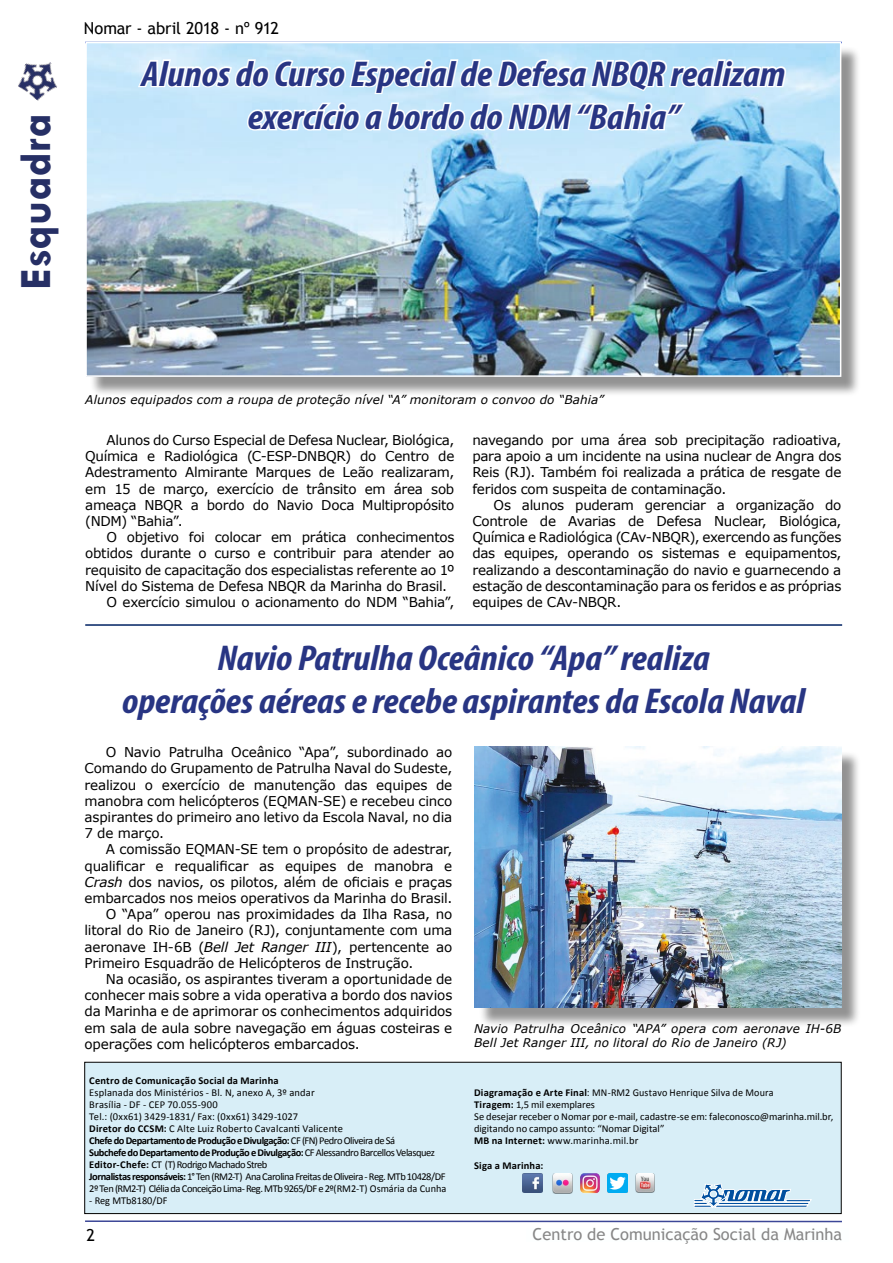
<style>
.page{position:relative;width:893px;height:1263px;background:#fff}
.page>*{position:absolute;margin:0;border:0;box-sizing:border-box;transform-origin:0 0}
.t1{font:700 45px "Tw Cen";letter-spacing:.005em;color:#262f65}
.corpo_do_texto_padrã{font:italic 700 condensed 36px/43.2px "Myriad Pro";letter-spacing:-.005em;color:#283583;text-align:center;scale:1.09 1}
.t2{font:16.5px "Trebuchet MS";color:#878787}
.t3{font:16.5px "Trebuchet MS";letter-spacing:-.015em;color:#000}
.corpo_do_texto_padrã-2{font:13.5px/16.2px "Verdana";letter-spacing:-.02em;color:#000;text-align:justify}
.corpo_do_texto_padrã-3{font:italic 12px/14.4px "Verdana";letter-spacing:.01em;color:#000}
.t4{font:10.5px/12px "Calibri";color:#000}
.t5{font:10.5px/12px "Calibri";letter-spacing:-.045em;color:#000}
.t6{font:700 10.5px "Calibri";letter-spacing:-.04em;color:#000}
.t7{font:700 10.5px "Calibri";letter-spacing:.015em;color:#000}
.s1{font-style:italic}
.s2{font-weight:700}
.s3{font-weight:400}
</style>
<div class="page">
<hr style="left:85px;top:42px;width:757px;height:1px;background:#0028b8">
<hr style="left:85px;top:1220px;width:757px;height:2px;background:#3c4797">
<div style="left:89px;top:46px;width:773px;height:351px;background:#000;opacity:.43"></div>
<img style="left:88px;top:45px;width:750px;height:329px">
<div style="left:479px;top:751px;width:383px;height:276px;background:#000;opacity:.43"></div>
<img style="left:475px;top:747px;width:366px;height:260px">
<div style="left:85px;top:1062px;width:756px;height:152px;background:#d8eef7;border:1px solid #020100"></div>
<svg style="left:694px;top:1183px;width:118px;height:24px"></svg>
<img style="left:18px;top:62px;width:39px;height:39px">
<svg style="left:136px;top:41px;width:652px;height:91px"></svg>
<svg style="left:120px;top:382px;width:690px;height:15px"></svg>
<img style="left:523px;top:1173px;width:19px;height:20px">
<img style="left:580px;top:1173px;width:20px;height:21px">
<img style="left:553px;top:1174px;width:19px;height:19px">
<img style="left:607px;top:1173px;width:20px;height:20px">
<img style="left:635px;top:1173px;width:20px;height:20px">
<hr style="left:85px;top:624px;width:757px;height:2px;background:#002263">
<p class="t1" style="left:9px;top:290px;width:178px;rotate:-90deg">Esquadra</p>
<p class="t3" style="left:84px;top:19px;width:197px">Nomar - abril 2018 - nº 912</p>
<p class="corpo_do_texto_padrã" style="left:142px;top:51px;width:592px">Alunos do Curso Especial de Defesa NBQR realizam exercício a bordo do NDM “Bahia”</p>
<p class="corpo_do_texto_padrã-3" style="left:85px;top:392px;width:520px">Alunos equipados com a roupa de proteção nível “A” monitoram o convoo do “Bahia”</p>
<p class="corpo_do_texto_padrã-2" style="left:85px;top:432px;width:371px;text-indent:21px">Alunos do Curso Especial de Defesa Nuclear, Biológica, Química e Radiológica (C-ESP-DNBQR) do Centro de Adestramento Almirante Marques de Leão realizaram, em 15 de março, exercício de trânsito em área sob ameaça NBQR a bordo do Navio Doca Multipropósito (NDM) “Bahia”.</p>
<p class="corpo_do_texto_padrã-2" style="left:85px;top:529px;width:371px;text-indent:21px">O objetivo foi colocar em prática conhecimentos obtidos durante o curso e contribuir para atender ao requisito de capacitação dos especialistas referente ao 1º Nível do Sistema de Defesa NBQR da Marinha do Brasil.</p>
<p class="corpo_do_texto_padrã-2" style="left:107px;top:594px;width:349px">O exercício simulou o acionamento do NDM “Bahia”,</p>
<p class="corpo_do_texto_padrã-2" style="left:472px;top:432px;width:371px">navegando por uma área sob precipitação radioativa, para apoio a um incidente na usina nuclear de Angra dos Reis (RJ). Também foi realizada a prática de resgate de feridos com suspeita de contaminação.</p>
<p class="corpo_do_texto_padrã-2" style="left:472px;top:497px;width:371px;text-indent:21px">Os alunos puderam gerenciar a organização do Controle de Avarias de Defesa Nuclear, Biológica, Química e Radiológica (CAv-NBQR), exercendo as funções das equipes, operando os sistemas e equipamentos, realizando a descontaminação do navio e guarnecendo a estação de descontaminação para os feridos e as próprias equipes de CAv-NBQR.</p>
<p class="corpo_do_texto_padrã" style="left:217px;top:635px;width:453px">Navio Patrulha Oceânico “Apa” realiza</p>
<p class="corpo_do_texto_padrã" style="left:122px;top:678px;width:628px">operações aéreas e recebe aspirantes da Escola Naval</p>
<p class="corpo_do_texto_padrã-2" style="left:85px;top:744px;width:369px;text-indent:21px">O Navio Patrulha Oceânico “Apa”, subordinado ao Comando do Grupamento de Patrulha Naval do Sudeste, realizou o exercício de manutenção das equipes de manobra com helicópteros (EQMAN-SE) e recebeu cinco aspirantes do primeiro ano letivo da Escola Naval, no dia 7 de março.</p>
<p class="corpo_do_texto_padrã-2" style="left:85px;top:841px;width:369px;text-indent:21px">A comissão EQMAN-SE tem o propósito de adestrar, qualificar e requalificar as equipes de manobra e <span class="s1">Crash</span> dos navios, os pilotos, além de oficiais e praças embarcados nos meios operativos da Marinha do Brasil.</p>
<p class="corpo_do_texto_padrã-2" style="left:85px;top:906px;width:369px;text-indent:21px">O “Apa” operou nas proximidades da Ilha Rasa, no litoral do Rio de Janeiro (RJ), conjuntamente com uma aeronave IH-6B (<span class="s1">Bell Jet Ranger III</span>), pertencente ao Primeiro Esquadrão de Helicópteros de Instrução.</p>
<p class="corpo_do_texto_padrã-2" style="left:85px;top:971px;width:369px;text-indent:21px">Na ocasião, os aspirantes tiveram a oportunidade de conhecer mais sobre a vida operativa a bordo dos navios da Marinha e de aprimorar os conhecimentos adquiridos em sala de aula sobre navegação em águas costeiras e operações com helicópteros embarcados.</p>
<p class="t7" style="left:89px;top:1074px;width:191px">Centro de Comunicação Social da Marinha</p>
<p class="t4" style="left:89px;top:1086px;width:227px">Esplanada dos Ministérios - Bl. N, anexo A, 3º andar</p>
<p class="t4" style="left:89px;top:1098px;width:130px">Brasília - DF - CEP 70.055-900</p>
<p class="t4" style="left:89px;top:1110px;width:210px">Tel.: (0xx61) 3429-1831/ Fax: (0xx61) 3429-1027</p>
<p class="t4" style="left:89px;top:1122px;width:255px"><span class="s2">Diretor do CCSM:</span> C Alte Luiz Roberto Cavalcanti Valicente</p>
<p class="t6" style="left:89px;top:1134px;width:308px">Chefe do Departamento de Produção e Divulgação: <span class="s3">CF (FN) Pedro Oliveira de Sá</span></p>
<p class="t6" style="left:89px;top:1146px;width:347px">Subchefe do Departamento de Produção e Divulgação: <span class="s3">CF Alessandro Barcellos Velasquez</span></p>
<p class="t5" style="left:89px;top:1158px;width:180px"><span class="s2">Editor-Chefe:</span> CT (T) Rodrigo Machado Streb</p>
<p class="t5" style="left:89px;top:1170px;width:359px"><span class="s2">Jornalistas responsáveis:</span> 1° Ten (RM2-T) Ana Carolina Freitas de Oliveira - Reg. MTb 10428/DF<br>2º Ten (RM2-T) Clélia da Conceição Lima- Reg. MTb 9265/DF e 2º(RM2-T) Osmária da Cunha</p>
<p class="t4" style="left:89px;top:1194px;width:80px">- Reg MTb8180/DF</p>
<p class="corpo_do_texto_padrã-3" style="left:474px;top:1021px;width:369px">Navio Patrulha Oceânico “APA” opera com aeronave IH-6B<br>Bell Jet Ranger III, no litoral do Rio de Janeiro (RJ)</p>
<p class="t4" style="left:474px;top:1086px;width:301px"><span class="s2">Diagramação e Arte Final</span>: MN-RM2 Gustavo Henrique Silva de Moura</p>
<p class="t4" style="left:474px;top:1098px;width:122px"><span class="s2">Tiragem:</span> 1,5 mil exemplares</p>
<p class="t4" style="left:474px;top:1110px;width:361px">Se desejar receber o Nomar por e-mail, cadastre-se em: faleconosco@marinha.mil.br, digitando no campo assunto: “Nomar Digital”</p>
<p class="t4" style="left:474px;top:1134px;width:166px"><span class="s2">MB na Internet:</span> www.marinha.mil.br</p>
<p class="t7" style="left:474px;top:1159px;width:71px">Siga a Marinha:</p>
<p class="t3" style="left:87px;top:1225px;width:10px">2</p>
<p class="t2" style="left:533px;top:1224px;width:311px">Centro de Comunicação Social da Marinha</p>
</div>
